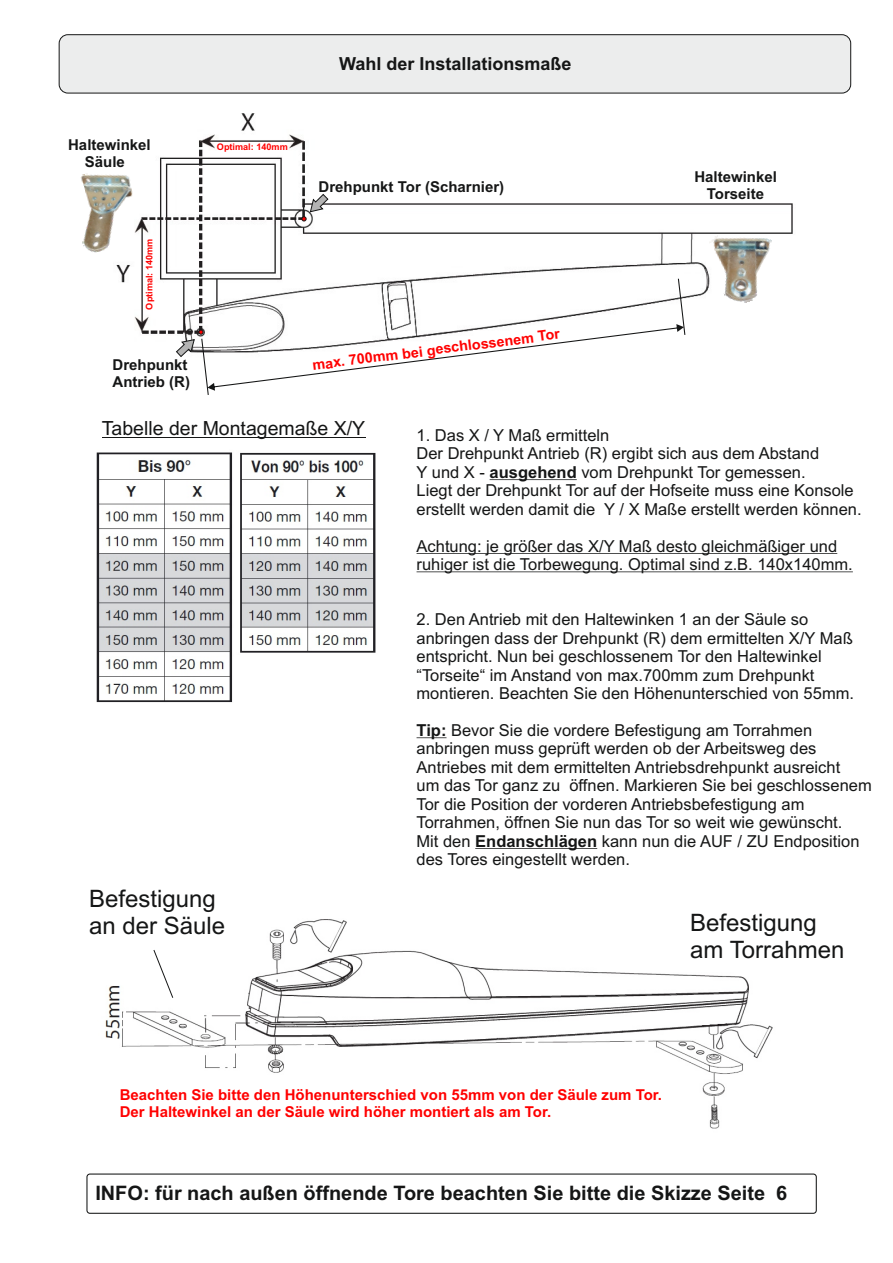
<style>
.page{position:relative;width:893px;height:1263px;background:#fff}
.page>*{position:absolute;margin:0;border:0;box-sizing:border-box;transform-origin:0 0}
.t1{font:24px/26.8px "Arial";color:#151616}
.t2{font:700 24px "Arial";color:#151616}
.t3{font:700 19.95px "Arial";color:#151616}
.t4{font:19.5px "Arial";color:#151616}
.t5{font:700 18px "Arial";color:#151616}
.t6{font:16.5px/18.5px "Arial";color:#151616}
.t7{font:700 15px/16.8px "Arial";color:#f00}
.t8{font:700 15px/16.8px "Arial";color:#151616}
.t9{font:700 14.4px "Arial";color:#f00}
.t10{font:700 9.15px "Arial";color:#f00}
.s1{font-weight:700}
</style>
<div class="page">
<hr style="left:417px;top:553px;width:420px;height:1px;background:#151616">
<hr style="left:417px;top:571px;width:436px;height:1px;background:#151616">
<hr style="left:490px;top:479px;width:87px;height:1px;background:#151616">
<svg style="left:417px;top:737px;width:29px;height:1px"></svg>
<hr style="left:475px;top:848px;width:122px;height:1px;background:#151616">
<img style="left:96px;top:452px;width:137px;height:251px">
<img style="left:240px;top:452px;width:136px;height:201px">
<hr style="left:102px;top:437px;width:263px;height:1px;background:#151616">
<div style="left:59px;top:35px;width:792px;height:58px;background:#eceded;border:1px solid #151616;border-radius:9px"></div>
<div style="left:86px;top:1173px;width:731px;height:41px;border:1px solid #151616;border-radius:3px"></div>
<img style="left:116px;top:113px;width:677px;height:221px">
<img style="left:709px;top:223px;width:76px;height:84px">
<img style="left:80px;top:163px;width:68px;height:94px">
<img style="left:105px;top:919px;width:668px;height:210px">
<svg style="left:153px;top:949px;width:20px;height:49px"></svg>
<svg style="left:302px;top:194px;width:26px;height:27px"></svg>
<svg style="left:176px;top:278px;width:510px;height:117px"></svg>
<p class="t8" style="left:85px;top:138px;width:67px;text-indent:-17px">Haltewinkel<br>Säule</p>
<p class="t10" style="left:146px;top:310px;width:72px;rotate:-90deg">Optimal: 140mm</p>
<p class="t8" style="left:113px;top:358px;width:79px">Drehpunkt<br>Antrieb (R)</p>
<p class="t5" style="left:339px;top:57px;width:234px">Wahl der Installationsmaße</p>
<h1 class="t2" style="left:293px;top:59px;width:311px">Wahl der Installationsmaße</h1>
<p class="t10" style="left:217px;top:143px;width:72px">Optimal: 140mm</p>
<p class="t8" style="left:319px;top:180px;width:187px">Drehpunkt Tor (Scharnier)</p>
<p class="t9" style="left:312px;top:359px;width:251px;rotate:-7deg">max. 700mm bei geschlossenem Tor</p>
<p class="t8" style="left:694px;top:170px;width:84px;text-align:center">Haltewinkel<br>Torseite</p>
<p class="t4" style="left:102px;top:421px;width:265px">Tabelle der Montagemaße X/Y</p>
<h1 class="t1" style="left:89px;top:887px;width:138px">Befestigung an der Säule</h1>
<p class="t6" style="left:417px;top:427px;width:447px">1. Das X / Y Maß ermitteln<br>Der Drehpunkt Antrieb (R) ergibt sich aus dem Abstand<br>Y und X - <span class="s1">ausgehend</span> vom Drehpunkt Tor gemessen.<br>Liegt der Drehpunkt Tor auf der Hofseite muss eine Konsole erstellt werden damit die Y / X Maße erstellt werden können.</p>
<p class="t6" style="left:417px;top:538px;width:438px">Achtung: je größer das X/Y Maß desto gleichmäßiger und ruhiger ist die Torbewegung. Optimal sind z.B. 140x140mm.</p>
<p class="t6" style="left:417px;top:612px;width:439px">2. Den Antrieb mit den Haltewinken 1 an der Säule so anbringen dass der Drehpunkt (R) dem ermittelten X/Y Maß entspricht. Nun bei geschlossenem Tor den Haltewinkel “Torseite“ im Anstand von max.700mm zum Drehpunkt montieren. Beachten Sie den Höhenunterschied von 55mm.</p>
<p class="t6" style="left:417px;top:722px;width:457px"><span class="s1">Tip:</span> Bevor Sie die vordere Befestigung am Torrahmen anbringen muss geprüft werden ob der Arbeitsweg des Antriebes mit dem ermittelten Antriebsdrehpunkt ausreicht<br>um das Tor ganz zu öffnen. Markieren Sie bei geschlossenem Tor die Position der vorderen Antriebsbefestigung am Torrahmen, öffnen Sie nun das Tor so weit wie gewünscht.<br>Mit den <span class="s1">Endanschlägen</span> kann nun die AUF / ZU Endposition des Tores eingestellt werden.</p>
<h1 class="t1" style="left:690px;top:911px;width:156px">Befestigung am Torrahmen</h1>
<p class="t7" style="left:120px;top:1088px;width:544px">Beachten Sie bitte den Höhenunterschied von 55mm von der Säule zum Tor.<br>Der Haltewinkel an der Säule wird höher montiert als am Tor.</p>
<p class="t3" style="left:95px;top:1185px;width:693px">INFO: für nach außen öffnende Tore beachten Sie bitte die Skizze Seite 6</p>
</div>
